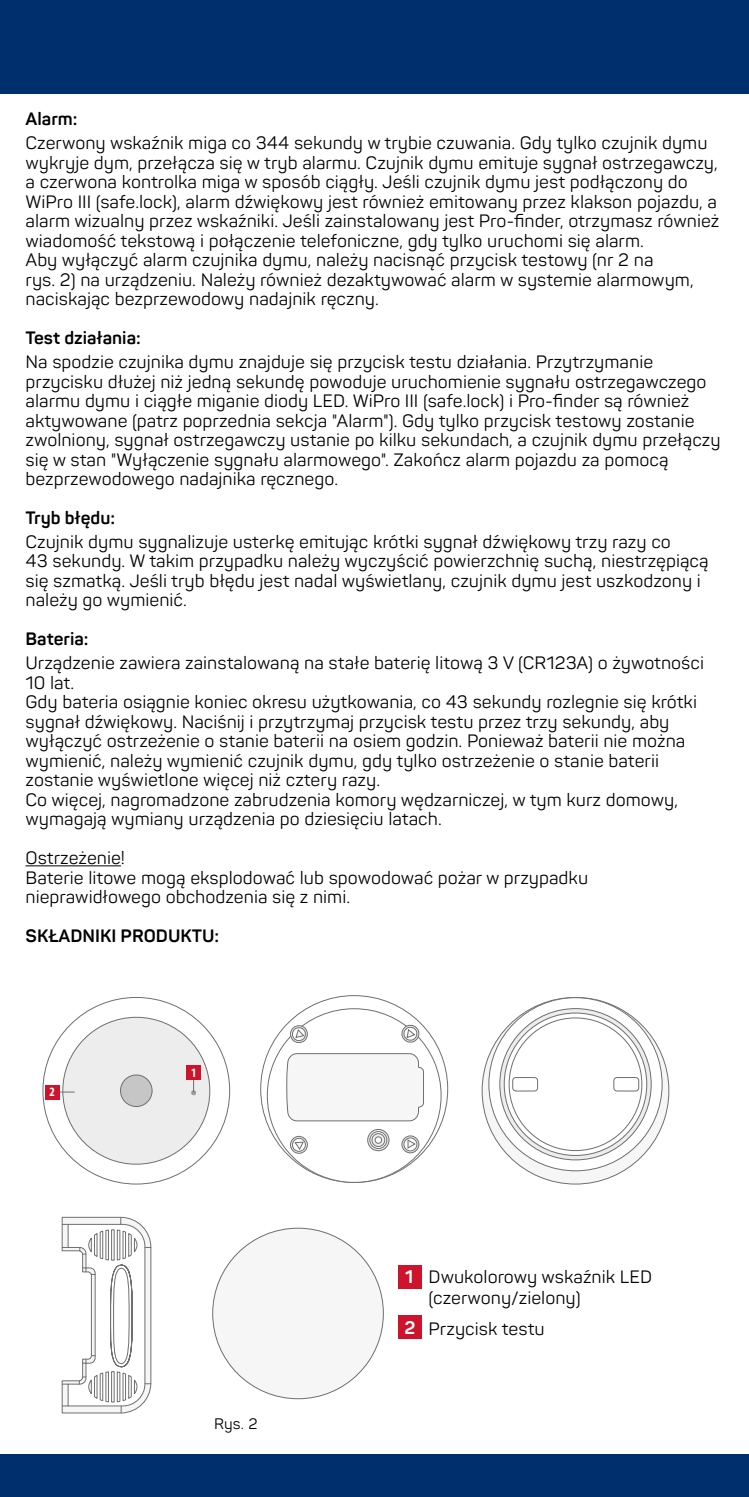
<style>
.page{position:relative;width:749px;height:1497px;background:#fff}
.page>*{position:absolute;margin:0;border:0;box-sizing:border-box;transform-origin:0 0}
.t1{font:700 18px "Panton";color:#fff}
.t2{font:17.7px/19.5px "Panton";color:#000}
.t3{font:700 17.7px "Panton";color:#000}
.t4{font:15px "Panton";color:#000}
.t5{font:700 condensed 12.6px "Myriad Pro";color:#fff}
</style>
<div class="page">
<div style="left:0;top:0;width:748px;height:94px;background:#002f6e"></div>
<div style="left:0;top:1454px;width:748px;height:43px;background:#002f6e"></div>
<hr style="left:26px;top:865px;width:95px;height:1px;background:#000">
<div style="left:63px;top:1017px;width:147px;height:147px;background:#ededed;border-radius:50%"></div>
<div style="left:120px;top:1075px;width:32px;height:31px;background:#c6c6c6;border-radius:50%"></div>
<div style="left:120px;top:1075px;width:32px;height:32px;border:1px solid #706f6f;border-radius:50%"></div>
<svg style="left:59px;top:1091px;width:15px;height:1px"></svg>
<svg style="left:191px;top:1079px;width:5px;height:16px"></svg>
<div style="left:45px;top:1085px;width:14px;height:14px;background:#ce132d"></div>
<div style="left:186px;top:1065px;width:15px;height:14px;background:#ce132d"></div>
<svg style="left:260px;top:995px;width:187px;height:187px"></svg>
<div style="left:267px;top:1009px;width:174px;height:173px;background:#fff;border-radius:50%"></div>
<svg style="left:286px;top:1053px;width:138px;height:68px"></svg>
<svg style="left:367px;top:1129px;width:22px;height:21px"></svg>
<div style="left:367px;top:1129px;width:22px;height:22px;border:1px solid #706f6f;border-radius:50%"></div>
<svg style="left:370px;top:1131px;width:16px;height:17px"></svg>
<div style="left:369px;top:1131px;width:18px;height:17px;border:1px solid #706f6f;border-radius:50%"></div>
<svg style="left:372px;top:1133px;width:12px;height:13px"></svg>
<div style="left:371px;top:1133px;width:14px;height:13px;border:1px solid #706f6f;border-radius:50%"></div>
<svg style="left:375px;top:1137px;width:6px;height:6px"></svg>
<svg style="left:402px;top:1136px;width:17px;height:17px"></svg>
<div style="left:401px;top:1136px;width:18px;height:17px;border:1px solid #706f6f;border-radius:50%"></div>
<svg style="left:404px;top:1138px;width:13px;height:13px"></svg>
<div style="left:403px;top:1138px;width:14px;height:13px;border:1px solid #706f6f;border-radius:50%"></div>
<svg style="left:407px;top:1139px;width:8px;height:9px"></svg>
<svg style="left:290px;top:1136px;width:17px;height:17px"></svg>
<div style="left:290px;top:1136px;width:18px;height:17px;border:1px solid #706f6f;border-radius:50%"></div>
<svg style="left:292px;top:1138px;width:13px;height:13px"></svg>
<div style="left:292px;top:1138px;width:14px;height:13px;border:1px solid #706f6f;border-radius:50%"></div>
<svg style="left:295px;top:1142px;width:8px;height:7px"></svg>
<svg style="left:289px;top:1024px;width:19px;height:19px"></svg>
<svg style="left:401px;top:1024px;width:19px;height:19px"></svg>
<svg style="left:482px;top:997px;width:186px;height:187px;fill:#f6f6f6"></svg>
<svg style="left:488px;top:997px;width:174px;height:174px"></svg>
<svg style="left:499px;top:1008px;width:152px;height:152px;background:#cbcbcb"></svg>
<svg style="left:504px;top:1013px;width:142px;height:142px"></svg>
<div style="left:509px;top:1018px;width:132px;height:132px;background:#fff;border-radius:50%"></div>
<svg style="left:512px;top:1077px;width:127px;height:14px"></svg>
<svg style="left:62px;top:1217px;width:89px;height:196px"></svg>
<div style="left:213px;top:1228px;width:170px;height:170px;background:#f6f6f6;border-radius:50%"></div>
<div style="left:398px;top:1265px;width:24px;height:23px;background:#ce132d"></div>
<div style="left:398px;top:1315px;width:24px;height:24px;background:#ce132d"></div>
<p class="t3" style="left:26px;top:108px;width:53px">Alarm:</p>
<p class="t2" style="left:26px;top:133px;width:695px">Czerwony wskaźnik miga co 344 sekundy w trybie czuwania. Gdy tylko czujnik dymu wykryje dym, przełącza się w tryb alarmu. Czujnik dymu emituje sygnał ostrzegawczy, a czerwona kontrolka miga w sposób ciągły. Jeśli czujnik dymu jest podłączony do WiPro III (safe.lock), alarm dźwiękowy jest również emitowany przez klakson pojazdu, a alarm wizualny przez wskaźniki. Jeśli zainstalowany jest Pro-finder, otrzymasz również wiadomość tekstową i połączenie telefoniczne, gdy tylko uruchomi się alarm.<br>Aby wyłączyć alarm czujnika dymu, należy nacisnąć przycisk testowy (nr 2 na<br>rys. 2) na urządzeniu. Należy również dezaktywować alarm w systemie alarmowym, naciskając bezprzewodowy nadajnik ręczny.</p>
<p class="t3" style="left:26px;top:327px;width:117px">Test działania:</p>
<p class="t2" style="left:26px;top:352px;width:696px">Na spodzie czujnika dymu znajduje się przycisk testu działania. Przytrzymanie przycisku dłużej niż jedną sekundę powoduje uruchomienie sygnału ostrzegawczego alarmu dymu i ciągłe miganie diody LED. WiPro III (safe.lock) i Pro-finder są również aktywowane (patrz poprzednia sekcja "Alarm"). Gdy tylko przycisk testowy zostanie zwolniony, sygnał ostrzegawczy ustanie po kilku sekundach, a czujnik dymu przełączy się w stan "Wyłączenie sygnału alarmowego". Zakończ alarm pojazdu za pomocą bezprzewodowego nadajnika ręcznego.</p>
<p class="t3" style="left:26px;top:507px;width:91px">Tryb błędu:</p>
<p class="t2" style="left:26px;top:532px;width:684px">Czujnik dymu sygnalizuje usterkę emitując krótki sygnał dźwiękowy trzy razy co<br>43 sekundy. W takim przypadku należy wyczyścić powierzchnię suchą, niestrzępiącą się szmatką. Jeśli tryb błędu jest nadal wyświetlany, czujnik dymu jest uszkodzony i należy go wymienić.</p>
<p class="t3" style="left:26px;top:628px;width:65px">Bateria:</p>
<p class="t2" style="left:26px;top:653px;width:680px">Urządzenie zawiera zainstalowaną na stałe baterię litową 3 V (CR123A) o żywotności 10 lat.<br>Gdy bateria osiągnie koniec okresu użytkowania, co 43 sekundy rozlegnie się krótki sygnał dźwiękowy. Naciśnij i przytrzymaj przycisk testu przez trzy sekundy, aby wyłączyć ostrzeżenie o stanie baterii na osiem godzin. Ponieważ baterii nie można wymienić, należy wymienić czujnik dymu, gdy tylko ostrzeżenie o stanie baterii zostanie wyświetlone więcej niż cztery razy.<br>Co więcej, nagromadzone zabrudzenia komory wędzarniczej, w tym kurz domowy, wymagają wymiany urządzenia po dziesięciu latach.</p>
<p class="t2" style="left:26px;top:848px;width:564px">Ostrzeżenie!<br>Baterie litowe mogą eksplodować lub spowodować pożar w przypadku nieprawidłowego obchodzenia się z nimi.</p>
<p class="t3" style="left:26px;top:925px;width:195px">SKŁADNIKI PRODUKTU:</p>
<p class="t5" style="left:50px;top:1084px;width:7px">2</p>
<p class="t5" style="left:191px;top:1065px;width:7px">1</p>
<p class="t4" style="left:214px;top:1414px;width:45px">Rys. 2</p>
<p class="t1" style="left:405px;top:1265px;width:10px">1</p>
<p class="t1" style="left:404px;top:1316px;width:13px">2</p>
<p class="t2" style="left:428px;top:1266px;width:225px;line-height:21.3px">Dwukolorowy wskaźnik LED (czerwony/zielony)</p>
<p class="t2" style="left:428px;top:1318px;width:117px">Przycisk testu</p>
</div>
